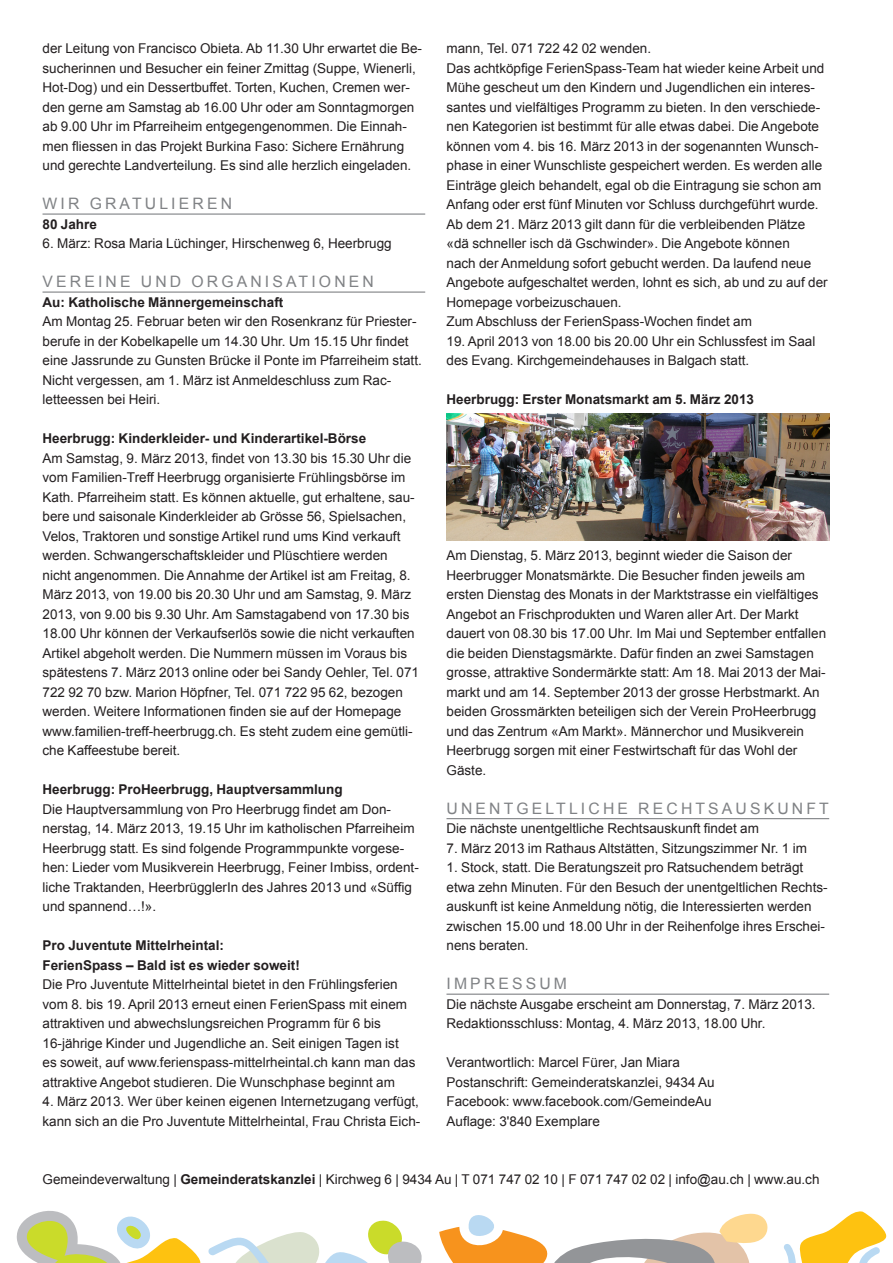
<style>
.page{position:relative;width:893px;height:1263px;background:#fff}
.page>*{position:absolute;margin:0;border:0;box-sizing:border-box;transform-origin:0 0}
.Rubrikentitel{font:15.75px "Arial";letter-spacing:.2em;color:#808285}
.Grundtext{font:13.5px/19.5px "Arial";color:#231f20}
.Grundtext_Auszeichnu{font:700 13.5px/19.5px "Arial";color:#231f20}
.s1{font-weight:700}
</style>
<div class="page">
<svg style="left:16px;top:1211px;width:185px;height:52px"></svg>
<svg style="left:208px;top:1220px;width:214px;height:43px"></svg>
<svg style="left:439px;top:1211px;width:448px;height:52px"></svg>
<hr style="left:43px;top:213px;width:382px;height:2px;background:#808285">
<hr style="left:43px;top:291px;width:382px;height:2px;background:#808285">
<hr style="left:446px;top:818px;width:383px;height:1px;background:#808285">
<hr style="left:446px;top:993px;width:383px;height:2px;background:#808285">
<img style="left:446px;top:414px;width:383px;height:127px">
<p class="Grundtext" style="left:43px;top:39px;width:381px">der Leitung von Francisco Obieta. Ab 11.30 Uhr erwartet die Be&shy;sucherinnen und Besucher ein feiner Zmittag (Suppe, Wienerli, Hot-Dog) und ein Dessertbuffet. Torten, Kuchen, Cremen wer&shy;den gerne am Samstag ab 16.00 Uhr oder am Sonntagmorgen ab 9.00 Uhr im Pfarreiheim entgegengenommen. Die Einnah&shy;men fliessen in das Projekt Burkina Faso: Sichere Ernährung und gerechte Landverteilung. Es sind alle herzlich eingeladen.</p>
<p class="Rubrikentitel" style="left:43px;top:193px;width:191px">WIR GRATULIEREN</p>
<p class="Grundtext_Auszeichnu" style="left:43px;top:215px;width:56px">80 Jahre</p>
<p class="Grundtext" style="left:43px;top:234px;width:351px">6. März: Rosa Maria Lüchinger, Hirschenweg 6, Heerbrugg</p>
<p class="Rubrikentitel" style="left:43px;top:271px;width:333px">VEREINE UND ORGANISATIONEN</p>
<p class="Grundtext_Auszeichnu" style="left:43px;top:293px;width:242px">Au: Katholische Männergemeinschaft</p>
<p class="Grundtext" style="left:43px;top:312px;width:381px">Am Montag 25. Februar beten wir den Rosenkranz für Priester&shy;berufe in der Kobelkapelle um 14.30 Uhr. Um 15.15 Uhr findet eine Jassrunde zu Gunsten Brücke il Ponte im Pfarreiheim statt.<br>Nicht vergessen, am 1. März ist Anmeldeschluss zum Rac&shy;letteessen bei Heiri.</p>
<p class="Grundtext_Auszeichnu" style="left:43px;top:429px;width:325px">Heerbrugg: Kinderkleider- und Kinderartikel-Börse</p>
<p class="Grundtext" style="left:43px;top:448px;width:378px">Am Samstag, 9. März 2013, findet von 13.30 bis 15.30 Uhr die vom Familien-Treff Heerbrugg organisierte Frühlingsbörse im Kath. Pfarreiheim statt. Es können aktuelle, gut erhaltene, sau&shy;bere und saisonale Kinderkleider ab Grösse 56, Spielsachen, Velos, Traktoren und sonstige Artikel rund ums Kind verkauft werden. Schwangerschaftskleider und Plüschtiere werden nicht angenommen. Die Annahme der Artikel ist am Freitag, 8.<br>März 2013, von 19.00 bis 20.30 Uhr und am Samstag, 9. März 2013, von 9.00 bis 9.30 Uhr. Am Samstagabend von 17.30 bis 18.00 Uhr können der Verkaufserlös sowie die nicht verkauften Artikel abgeholt werden. Die Nummern müssen im Voraus bis spätestens 7. März 2013 online oder bei Sandy Oehler, Tel. 071<br>722 92 70 bzw. Marion Höpfner, Tel. 071 722 95 62, bezogen werden. Weitere Informationen finden sie auf der Homepage www.familien-treff-heerbrugg.ch. Es steht zudem eine gemütli&shy;che Kaffeestube bereit.</p>
<p class="Grundtext_Auszeichnu" style="left:43px;top:780px;width:302px">Heerbrugg: ProHeerbrugg, Hauptversammlung</p>
<p class="Grundtext" style="left:43px;top:799px;width:378px">Die Hauptversammlung von Pro Heerbrugg findet am Don&shy;nerstag, 14. März 2013, 19.15 Uhr im katholischen Pfarreiheim Heerbrugg statt. Es sind folgende Programmpunkte vorgese&shy;hen: Lieder vom Musikverein Heerbrugg, Feiner Imbiss, ordent&shy;liche Traktanden, HeerbrügglerIn des Jahres 2013 und «Süffig und spannend…!».</p>
<p class="Grundtext_Auszeichnu" style="left:43px;top:936px;width:259px">Pro Juventute Mittelrheintal:<br>FerienSpass – Bald ist es wieder soweit!</p>
<p class="Grundtext" style="left:43px;top:975px;width:374px">Die Pro Juventute Mittelrheintal bietet in den Frühlingsferien vom 8. bis 19. April 2013 erneut einen FerienSpass mit einem attraktiven und abwechslungsreichen Programm für 6 bis 16-jährige Kinder und Jugendliche an. Seit einigen Tagen ist es soweit, auf www.ferienspass-mittelrheintal.ch kann man das attraktive Angebot studieren. Die Wunschphase beginnt am</p>
<p class="Grundtext" style="left:43px;top:1092px;width:379px">4. März 2013. Wer über keinen eigenen Internetzugang verfügt, kann sich an die Pro Juventute Mittelrheintal, Frau Christa Eich-</p>
<p class="Grundtext" style="left:446px;top:39px;width:206px">mann, Tel. 071 722 42 02 wenden.</p>
<p class="Grundtext" style="left:446px;top:58px;width:383px">Das achtköpfige FerienSpass-Team hat wieder keine Arbeit und Mühe gescheut um den Kindern und Jugendlichen ein interes&shy;santes und vielfältiges Programm zu bieten. In den verschiede&shy;nen Kategorien ist bestimmt für alle etwas dabei. Die Angebote können vom 4. bis 16. März 2013 in der sogenannten Wunsch&shy;phase in einer Wunschliste gespeichert werden. Es werden alle Einträge gleich behandelt, egal ob die Eintragung sie schon am Anfang oder erst fünf Minuten vor Schluss durchgeführt wurde.<br>Ab dem 21. März 2013 gilt dann für die verbleibenden Plätze «dä schneller isch dä Gschwinder». Die Angebote können<br>nach der Anmeldung sofort gebucht werden. Da laufend neue Angebote aufgeschaltet werden, lohnt es sich, ab und zu auf der Homepage vorbeizuschauen.</p>
<p class="Grundtext" style="left:446px;top:312px;width:307px">Zum Abschluss der FerienSpass-Wochen findet am</p>
<p class="Grundtext" style="left:446px;top:331px;width:370px">19. April 2013 von 18.00 bis 20.00 Uhr ein Schlussfest im Saal des Evang. Kirchgemeindehauses in Balgach statt.</p>
<p class="Grundtext_Auszeichnu" style="left:446px;top:390px;width:309px">Heerbrugg: Erster Monatsmarkt am 5. März 2013</p>
<p class="Grundtext" style="left:446px;top:546px;width:381px">Am Dienstag, 5. März 2013, beginnt wieder die Saison der Heerbrugger Monatsmärkte. Die Besucher finden jeweils am ersten Dienstag des Monats in der Marktstrasse ein vielfältiges Angebot an Frischprodukten und Waren aller Art. Der Markt dauert von 08.30 bis 17.00 Uhr. Im Mai und September entfallen die beiden Dienstagsmärkte. Dafür finden an zwei Samstagen grosse, attraktive Sondermärkte statt: Am 18. Mai 2013 der Mai&shy;markt und am 14. September 2013 der grosse Herbstmarkt. An beiden Grossmärkten beteiligen sich der Verein ProHeerbrugg und das Zentrum «Am Markt». Männerchor und Musikverein Heerbrugg sorgen mit einer Festwirtschaft für das Wohl der Gäste.</p>
<p class="Rubrikentitel" style="left:446px;top:798px;width:384px">UNENTGELTLICHE RECHTSAUSKUNFT</p>
<p class="Grundtext" style="left:446px;top:819px;width:314px">Die nächste unentgeltliche Rechtsauskunft findet am</p>
<p class="Grundtext" style="left:446px;top:838px;width:362px">7. März 2013 im Rathaus Altstätten, Sitzungszimmer Nr. 1 im</p>
<p class="Grundtext" style="left:446px;top:858px;width:383px">1. Stock, statt. Die Beratungszeit pro Ratsuchendem beträgt etwa zehn Minuten. Für den Besuch der unentgeltlichen Rechts&shy;auskunft ist keine Anmeldung nötig, die Interessierten werden zwischen 15.00 und 18.00 Uhr in der Reihenfolge ihres Erschei&shy;nens beraten.</p>
<p class="Rubrikentitel" style="left:446px;top:973px;width:122px">IMPRESSUM</p>
<p class="Grundtext" style="left:446px;top:994px;width:371px">Die nächste Ausgabe erscheint am Donnerstag, 7. März 2013.<br>Redaktionsschluss: Montag, 4. März 2013, 18.00 Uhr.</p>
<p class="Grundtext" style="left:446px;top:1053px;width:235px">Verantwortlich: Marcel Fürer, Jan Miara</p>
<p class="Grundtext" style="left:446px;top:1072px;width:270px">Postanschrift: Gemeinderatskanzlei, 9434 Au</p>
<p class="Grundtext" style="left:446px;top:1092px;width:267px">Facebook: www.facebook.com/GemeindeAu</p>
<p class="Grundtext" style="left:446px;top:1111px;width:155px">Auflage: 3'840 Exemplare</p>
<p class="Grundtext" style="left:43px;top:1170px;width:778px">Gemeindeverwaltung | <span class="s1">Gemeinderatskanzlei</span> | Kirchweg 6 | 9434 Au | T 071 747 02 10 | F 071 747 02 02 | info@au.ch | www.au.ch</p>
</div>
